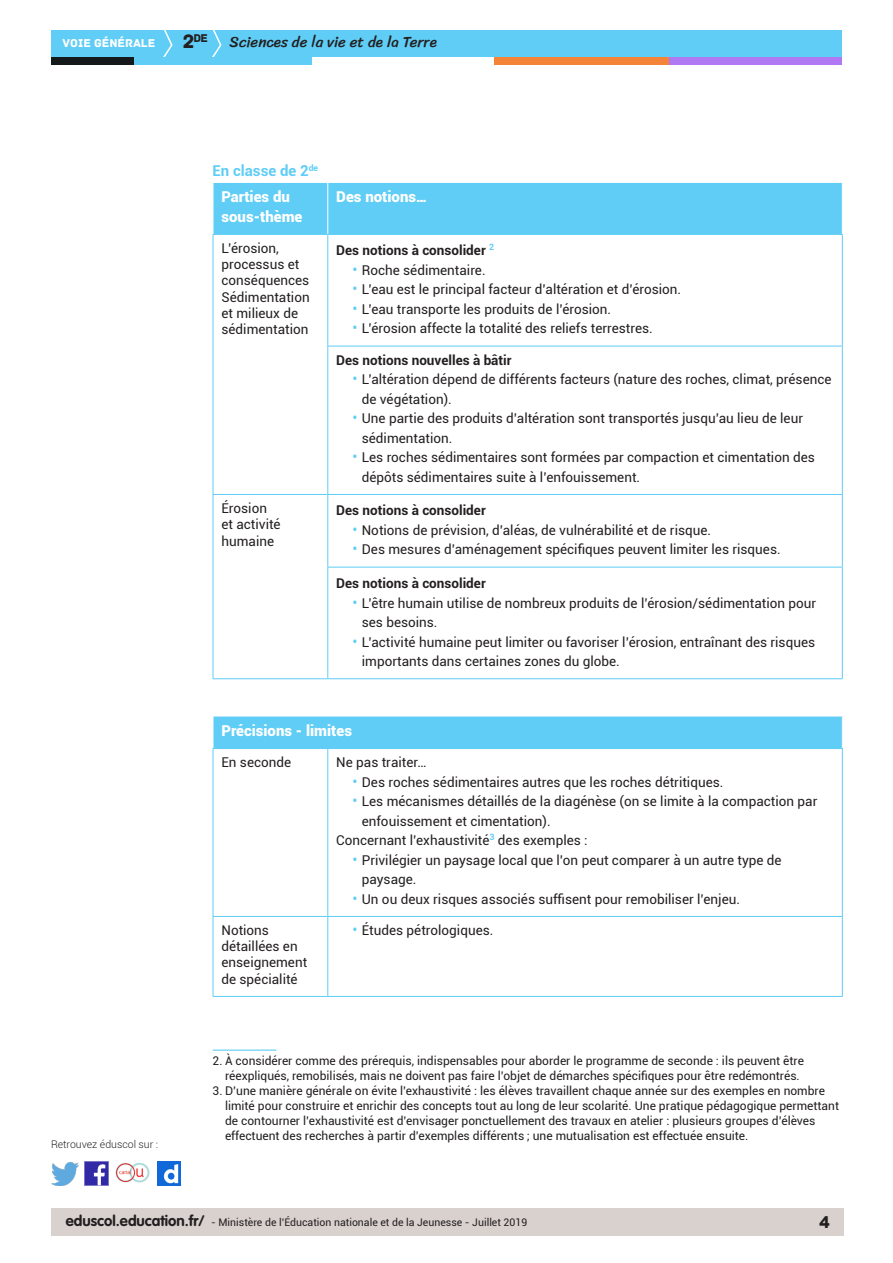
<style>
.page{position:relative;width:893px;height:1263px;background:#fff}
.page>*{position:absolute;margin:0;border:0;box-sizing:border-box;transform-origin:0 0}
.t1{font:18px "Archive";color:#231f20}
.Entête_L1{font:900 15px/19.5px "Roboto";color:#fff}
.t2{font:15px "Sriracha";color:#231f20}
._04_titre_3{font:700 15px "Roboto";color:#5fcdf5}
.Corps{font:13.5px/16.2px "Roboto";color:#231f20}
.Corps-2{font:700 13.5px "Roboto";color:#231f20}
._11_note_bas_de_page{font:12px/15px "Roboto";color:#231f20}
.t3{font:12px "Archive";color:#fff}
.t4{font:11.85px "Archive";color:#231f20}
.t5{font:10.5px "Roboto";color:#231f20}
.t6{font:300 10.5px "Roboto";color:#231f20}
.s1{font-size:20.4px}
.s2{font-size:15px;color:#5fcdf5}
.s3{font-family:"VAG Rounded Std";font-weight:700;font-size:15px}
</style>
<div class="page">
<div style="left:51px;top:1209px;width:792px;height:27px;background:#d8d1ce"></div>
<img style="left:85px;top:1162px;width:23px;height:23px">
<img style="left:51px;top:1163px;width:28px;height:22px">
<img style="left:158px;top:1162px;width:22px;height:23px">
<img style="left:115px;top:1162px;width:35px;height:21px">
<div style="left:51px;top:30px;width:791px;height:27px;background:#5fcdf5"></div>
<svg style="left:163px;top:30px;width:10px;height:27px"></svg>
<svg style="left:212px;top:30px;width:10px;height:27px"></svg>
<div style="left:133px;top:57px;width:179px;height:8px;background:#5fcdf5"></div>
<div style="left:51px;top:57px;width:82px;height:8px;background:#141a1c"></div>
<div style="left:667px;top:57px;width:175px;height:8px;background:#b078f2"></div>
<div style="left:494px;top:57px;width:175px;height:8px;background:#f48437"></div>
<div style="left:214px;top:183px;width:628px;height:51px;background:#5fcdf5"></div>
<svg style="left:328px;top:235px;width:514px;height:443px"></svg>
<hr style="left:327px;top:183px;width:1px;height:51px;background:#fff">
<hr style="left:327px;top:235px;width:1px;height:111px;background:#5fcdf5">
<hr style="left:327px;top:346px;width:516px;height:1px;background:#5fcdf5">
<hr style="left:327px;top:346px;width:1px;height:148px;background:#5fcdf5">
<hr style="left:213px;top:494px;width:115px;height:1px;background:#5fcdf5">
<hr style="left:328px;top:494px;width:515px;height:1px;background:#5fcdf5">
<hr style="left:327px;top:495px;width:1px;height:72px;background:#5fcdf5">
<hr style="left:327px;top:567px;width:516px;height:1px;background:#5fcdf5">
<hr style="left:327px;top:567px;width:1px;height:111px;background:#5fcdf5">
<hr style="left:213px;top:235px;width:1px;height:111px;background:#5fcdf5">
<hr style="left:842px;top:235px;width:1px;height:111px;background:#5fcdf5">
<hr style="left:213px;top:346px;width:1px;height:148px;background:#5fcdf5">
<hr style="left:842px;top:346px;width:1px;height:148px;background:#5fcdf5">
<hr style="left:213px;top:495px;width:1px;height:72px;background:#5fcdf5">
<hr style="left:842px;top:495px;width:1px;height:72px;background:#5fcdf5">
<hr style="left:213px;top:567px;width:1px;height:111px;background:#5fcdf5">
<hr style="left:842px;top:567px;width:1px;height:111px;background:#5fcdf5">
<hr style="left:213px;top:678px;width:115px;height:1px;background:#5fcdf5">
<hr style="left:328px;top:678px;width:515px;height:1px;background:#5fcdf5">
<hr style="left:213px;top:234px;width:115px;height:1px;background:#5fcdf5">
<hr style="left:328px;top:234px;width:515px;height:1px;background:#5fcdf5">
<div style="left:213px;top:716px;width:629px;height:32px;background:#5fcdf5"></div>
<hr style="left:327px;top:749px;width:1px;height:167px;background:#5fcdf5">
<hr style="left:213px;top:916px;width:115px;height:1px;background:#5fcdf5">
<hr style="left:328px;top:916px;width:515px;height:1px;background:#5fcdf5">
<hr style="left:327px;top:917px;width:1px;height:79px;background:#5fcdf5">
<hr style="left:213px;top:749px;width:1px;height:167px;background:#5fcdf5">
<hr style="left:842px;top:749px;width:1px;height:167px;background:#5fcdf5">
<hr style="left:213px;top:917px;width:1px;height:79px;background:#5fcdf5">
<hr style="left:842px;top:917px;width:1px;height:79px;background:#5fcdf5">
<hr style="left:213px;top:996px;width:115px;height:1px;background:#5fcdf5">
<hr style="left:328px;top:996px;width:515px;height:1px;background:#5fcdf5">
<hr style="left:213px;top:716px;width:115px;height:1px;background:#fff">
<hr style="left:213px;top:716px;width:1px;height:32px;background:#fff">
<hr style="left:328px;top:716px;width:515px;height:1px;background:#fff">
<hr style="left:213px;top:748px;width:115px;height:1px;background:#5fcdf5">
<hr style="left:328px;top:748px;width:515px;height:1px;background:#5fcdf5">
<hr style="left:213px;top:1049px;width:63px;height:2px;background:#5fcdf5">
<p class="t4" style="left:183px;top:31px;width:27px"><span class="s1">2</span>de</p>
<p class="t3" style="left:63px;top:36px;width:94px">VOIE GÉNÉRALE</p>
<p class="t2" style="left:230px;top:33px;width:209px">Sciences de la vie et de la Terre</p>
<p class="_04_titre_3" style="left:213px;top:160px;width:107px">En classe de 2<sup>de</sup></p>
<p class="Entête_L1" style="left:221px;top:186px;width:82px">Parties du sous-thème</p>
<p class="Entête_L1" style="left:336px;top:186px;width:93px">Des notions…</p>
<p class="Corps" style="left:221px;top:240px;width:89px">L’érosion, processus et conséquences</p>
<p class="Corps" style="left:221px;top:288px;width:90px">Sédimentation et milieux de sédimentation</p>
<p class="Corps-2" style="left:336px;top:241px;width:159px">Des notions à consolider <sup>2</sup></p>
<p class="Corps" style="left:353px;top:261px;width:135px"><span class="s2">•</span> Roche sédimentaire.</p>
<p class="Corps" style="left:353px;top:281px;width:330px"><span class="s2">•</span> L’eau est le principal facteur d’altération et d’érosion.</p>
<p class="Corps" style="left:353px;top:300px;width:260px"><span class="s2">•</span> L’eau transporte les produits de l’érosion.</p>
<p class="Corps" style="left:353px;top:320px;width:302px"><span class="s2">•</span> L’érosion affecte la totalité des reliefs terrestres.</p>
<p class="Corps-2" style="left:336px;top:350px;width:177px">Des notions nouvelles à bâtir</p>
<p class="Corps" style="left:362px;top:369px;width:471px;line-height:19.5px;text-indent:-9px"><span class="s2">•</span> L’altération dépend de différents facteurs (nature des roches, climat, présence de végétation).</p>
<p class="Corps" style="left:362px;top:408px;width:443px;line-height:19.5px;text-indent:-9px"><span class="s2">•</span> Une partie des produits d’altération sont transportés jusqu’au lieu de leur sédimentation.</p>
<p class="Corps" style="left:362px;top:447px;width:454px;line-height:19.5px;text-indent:-9px"><span class="s2">•</span> Les roches sédimentaires sont formées par compaction et cimentation des dépôts sédimentaires suite à l’enfouissement.</p>
<p class="Corps" style="left:221px;top:500px;width:61px">Érosion et activité humaine</p>
<p class="Corps-2" style="left:336px;top:501px;width:151px">Des notions à consolider</p>
<p class="Corps" style="left:353px;top:521px;width:360px"><span class="s2">•</span> Notions de prévision, d’aléas, de vulnérabilité et de risque.</p>
<p class="Corps" style="left:353px;top:541px;width:430px"><span class="s2">•</span> Des mesures d’aménagement spécifiques peuvent limiter les risques.</p>
<p class="Corps-2" style="left:336px;top:574px;width:151px">Des notions à consolider</p>
<p class="Corps" style="left:362px;top:592px;width:456px;line-height:19.5px;text-indent:-9px"><span class="s2">•</span> L’être humain utilise de nombreux produits de l’érosion/sédimentation pour ses besoins.</p>
<p class="Corps" style="left:362px;top:631px;width:455px;line-height:19.5px;text-indent:-9px"><span class="s2">•</span> L’activité humaine peut limiter ou favoriser l’érosion, entraînant des risques importants dans certaines zones du globe.</p>
<p class="t6" style="left:51px;top:1137px;width:109px">Retrouvez éduscol sur :</p>
<p class="Entête_L1" style="left:221px;top:720px;width:132px">Précisions - limites</p>
<p class="Corps" style="left:221px;top:754px;width:71px">En seconde</p>
<p class="Corps" style="left:336px;top:754px;width:92px">Ne pas traiter…</p>
<p class="Corps" style="left:353px;top:773px;width:372px"><span class="s2">•</span> Des roches sédimentaires autres que les roches détritiques.</p>
<p class="Corps" style="left:362px;top:791px;width:457px;line-height:19.5px;text-indent:-9px"><span class="s2">•</span> Les mécanismes détaillés de la diagénèse (on se limite à la compaction par enfouissement et cimentation).</p>
<p class="Corps" style="left:336px;top:832px;width:253px">Concernant l’exhaustivité<sup>3</sup> des exemples :</p>
<p class="Corps" style="left:362px;top:850px;width:421px;line-height:19.5px;text-indent:-9px"><span class="s2">•</span> Privilégier un paysage local que l’on peut comparer à un autre type de paysage.</p>
<p class="Corps" style="left:353px;top:890px;width:389px"><span class="s2">•</span> Un ou deux risques associés suffisent pour remobiliser l’enjeu.</p>
<p class="Corps" style="left:221px;top:922px;width:87px">Notions détaillées en enseignement de spécialité</p>
<p class="Corps" style="left:353px;top:922px;width:142px"><span class="s2">•</span> Études pétrologiques.</p>
<p class="_11_note_bas_de_page" style="left:225px;top:1053px;width:580px;text-indent:-12px">2. À considérer comme des prérequis, indispensables pour aborder le programme de seconde : ils peuvent être réexpliqués, remobilisés, mais ne doivent pas faire l’objet de démarches spécifiques pour être redémontrés.</p>
<p class="_11_note_bas_de_page" style="left:225px;top:1083px;width:615px;text-indent:-12px">3. D’une manière générale on évite l’exhaustivité : les élèves travaillent chaque année sur des exemples en nombre limité pour construire et enrichir des concepts tout au long de leur scolarité. Une pratique pédagogique permettant de contourner l’exhaustivité est d’envisager ponctuellement des travaux en atelier : plusieurs groupes d’élèves effectuent des recherches à partir d’exemples différents ; une mutualisation est effectuée ensuite.</p>
<p class="t5" style="left:66px;top:1215px;width:463px"><span class="s3">eduscol.education.fr/</span> - Ministère de l’Éducation nationale et de la Jeunesse - Juillet 2019</p>
<h1 class="t1" style="left:819px;top:1211px;width:13px">4</h1>
</div>
